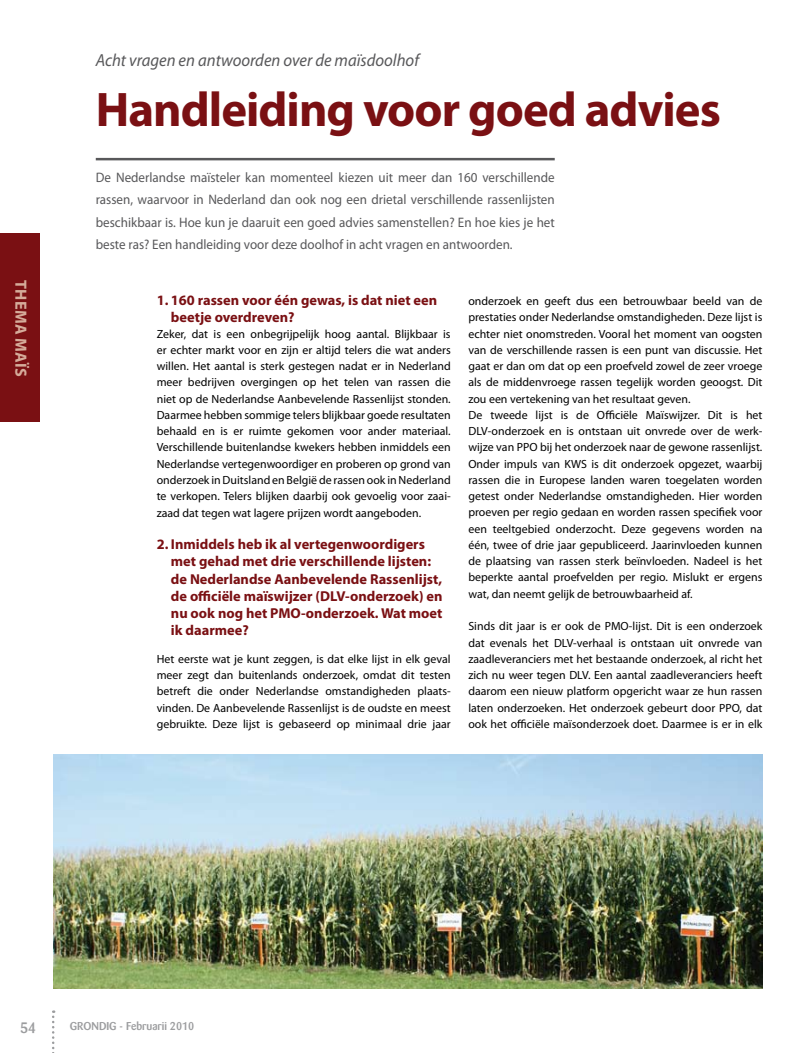
<style>
.page{position:relative;width:805px;height:1053px;background:#fff}
.page>*{position:absolute;margin:0;border:0;box-sizing:border-box;transform-origin:0 0}
.t1{font:700 48.75px "Myriad Pro";letter-spacing:-.02em;color:#7a1013}
.t2{font:italic 17.5px "Myriad Pro";color:#58585a;scale:.95 1}
.t3{font:700 16.25px "Myriad Pro";letter-spacing:.02em;color:#d5ab9a}
.t4{font:500 15px "Barmeno Pro";color:#9c9d9f}
.t5{font:700 14.38px/17.2px "Myriad Pro";color:#7a1013}
.t6{font:13.75px/22.5px "Myriad Pro";color:#58585a;text-align:justify;scale:.95 1}
.t7{font:11.88px/16.2px "Myriad Pro";color:#000;text-align:justify}
.t8{font:500 11.25px "Barmeno Pro";color:#9c9d9f}
</style>
<div class="page">
<svg style="left:52px;top:1010px;width:2px;height:43px"></svg>
<div style="left:0;top:234px;width:39px;height:188px;background:#7a1013"></div>
<img style="left:53px;top:754px;width:709px;height:234px">
<hr style="left:96px;top:158px;width:458px;height:2px;background:#58585a">
<h2 class="t2" style="left:96px;top:50px;width:342px">Acht vragen en antwoorden over de maïsdoolhof</h2>
<h1 class="t1" style="left:96px;top:78px;width:626px">Handleiding voor goed advies</h1>
<h3 class="t3" style="left:32px;top:280px;width:98px;rotate:90deg">THEMA MAïs</h3>
<p class="t6" style="left:96px;top:165px;width:484px">De Nederlandse maïsteler kan momenteel kiezen uit meer dan 160 verschillende rassen, waarvoor in Nederland dan ook nog een drietal verschillende rassenlijsten beschikbaar is. Hoe kun je daaruit een goed advies samenstellen? En hoe kies je het beste ras? Een handleiding voor deze doolhof in acht vragen en antwoorden.</p>
<p class="t5" style="left:171px;top:291px;width:268px;text-indent:-14px">1. 160 rassen voor één gewas, is dat niet een beetje overdreven?</p>
<p class="t7" style="left:157px;top:325px;width:295px">Zeker, dat is een onbegrijpelijk hoog aantal. Blijkbaar is er echter markt voor en zijn er altijd telers die wat anders willen. Het aantal is sterk gestegen nadat er in Nederland meer bedrijven overgingen op het telen van rassen die niet op de Nederlandse Aanbevelende Rassenlijst stonden.<br>Daarmee hebben sommige telers blijkbaar goede resultaten behaald en is er ruimte gekomen voor ander materiaal.<br>Verschillende buitenlandse kwekers hebben inmiddels een Nederlandse vertegenwoordiger en proberen op grond van onderzoek in Duitsland en België de rassen ook in Nederland te verkopen. Telers blijken daarbij ook gevoelig voor zaai&shy;zaad dat tegen wat lagere prijzen wordt aangeboden.</p>
<p class="t5" style="left:171px;top:535px;width:273px;text-indent:-14px">2. Inmiddels heb ik al vertegenwoordigers met gehad met drie verschillende lijsten: de Nederlandse Aanbevelende Rassenlijst, de officiële maïswijzer (DLV-onderzoek) en nu ook nog het PMO-onderzoek. Wat moet ik daarmee?</p>
<p class="t7" style="left:157px;top:650px;width:295px">Het eerste wat je kunt zeggen, is dat elke lijst in elk geval meer zegt dan buitenlands onderzoek, omdat dit testen betreft die onder Nederlandse omstandigheden plaats&shy;vinden. De Aanbevelende Rassenlijst is de oudste en meest gebruikte. Deze lijst is gebaseerd op minimaal drie jaar</p>
<p class="t7" style="left:468px;top:293px;width:295px;text-align:left">onderzoek en geeft dus een betrouwbaar beeld van de prestaties onder Nederlandse omstandigheden. Deze lijst is echter niet onomstreden. Vooral het moment van oogsten van de verschillende rassen is een punt van discussie. Het gaat er dan om dat op een proefveld zowel de zeer vroege als de middenvroege rassen tegelijk worden geoogst. Dit zou een vertekening van het resultaat geven.<br>De tweede lijst is de Officiële Maïswijzer. Dit is het DLV-onderzoek en is ontstaan uit onvrede over de werk&shy;wijze van PPO bij het onderzoek naar de gewone rassenlijst.<br>Onder impuls van KWS is dit onderzoek opgezet, waarbij rassen die in Europese landen waren toegelaten worden getest onder Nederlandse omstandigheden. Hier worden proeven per regio gedaan en worden rassen specifiek voor een teeltgebied onderzocht. Deze gegevens worden na één, twee of drie jaar gepubliceerd. Jaarinvloeden kunnen de plaatsing van rassen sterk beïnvloeden. Nadeel is het beperkte aantal proefvelden per regio. Mislukt er ergens wat, dan neemt gelijk de betrouwbaarheid af.</p>
<p class="t7" style="left:468px;top:618px;width:295px">Sinds dit jaar is er ook de PMO-lijst. Dit is een onderzoek dat evenals het DLV-verhaal is ontstaan uit onvrede van zaadleveranciers met het bestaande onderzoek, al richt het zich nu weer tegen DLV. Een aantal zaadleveranciers heeft daarom een nieuw platform opgericht waar ze hun rassen laten onderzoeken. Het onderzoek gebeurt door PPO, dat ook het officiële maïsonderzoek doet. Daarmee is er in elk</p>
<p class="t4" style="left:20px;top:1017px;width:18px">54</p>
<p class="t8" style="left:70px;top:1018px;width:126px">GRONDIG - Februarii 2010</p>
</div>
